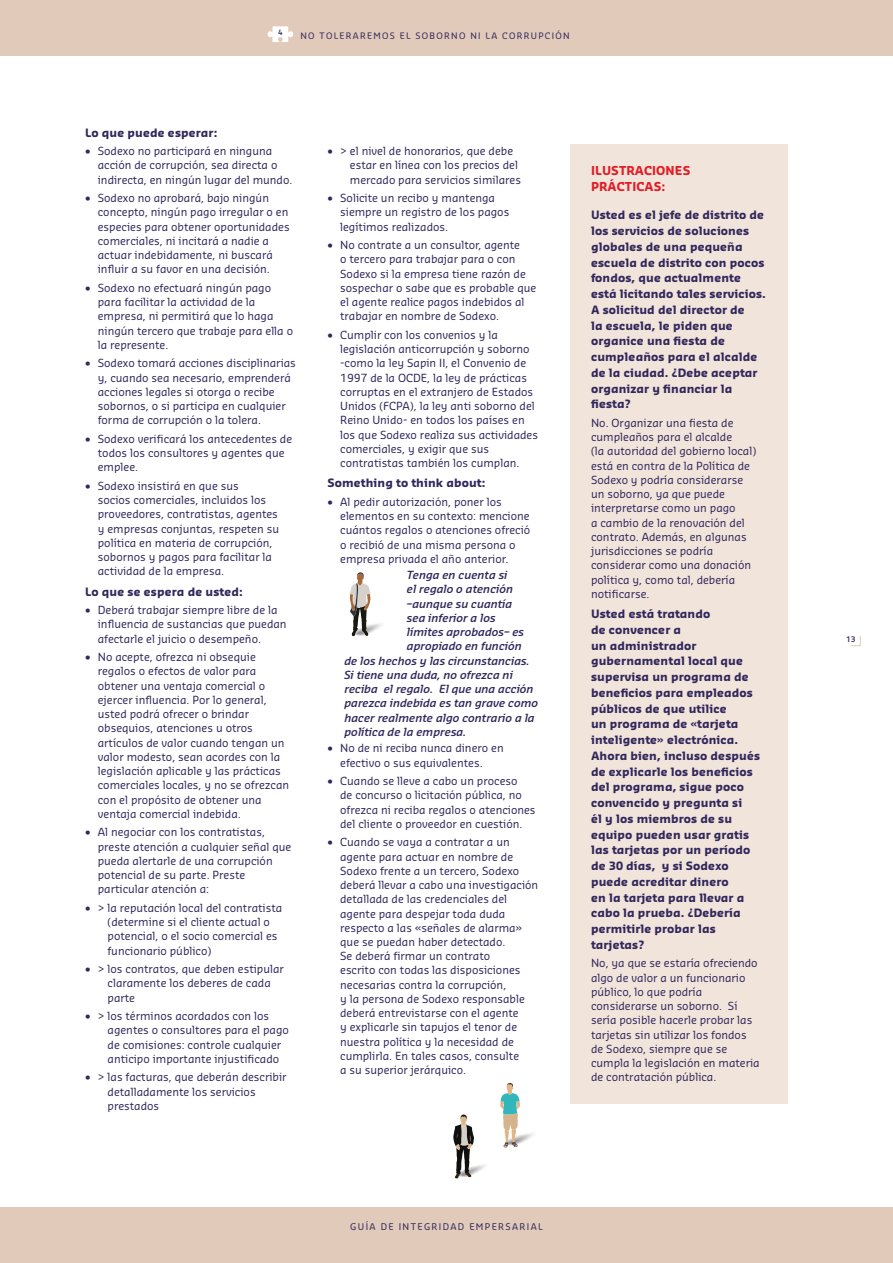
<style>
.page{position:relative;width:893px;height:1263px;background:#fff}
.page>*{position:absolute;margin:0;border:0;box-sizing:border-box;transform-origin:0 0}
.t1{font:700 12px/15.8px "Sansa Pro";letter-spacing:.01em;color:#e21e26}
.t2{font:700 11.25px/15.8px "Sansa Pro";letter-spacing:.01em;color:#32275b}
.t3{font:10.95px/14.2px "Sansa Pro";color:#32275b}
.t4{font:italic 600 10.95px "Sansa Pro";color:#32275b}
.t5{font:9px "Sansa Pro";letter-spacing:.15em;color:#32275b}
.t6{font:8.7px "Sansa Pro";letter-spacing:.15em;color:#32275b}
.t7{font:600 7.5px "Sansa Pro";color:#32275b}
.t8{font:600 7.2px "Sansa Pro";color:#32275b}
</style>
<div class="page">
<div style="left:0;top:1208px;width:893px;height:55px;background:#e1caba"></div>
<svg style="left:850px;top:636px;width:11px;height:10px"></svg>
<img style="left:353px;top:623px;width:29px;height:14px">
<svg style="left:350px;top:572px;width:20px;height:64px"></svg>
<div style="left:0;top:0;width:893px;height:55px;background:#e1caba"></div>
<div style="left:570px;top:144px;width:217px;height:960px;background:#f1e4db"></div>
<svg style="left:268px;top:26px;width:25px;height:16px"></svg>
<img style="left:504px;top:1133px;width:30px;height:15px">
<svg style="left:500px;top:1083px;width:20px;height:64px"></svg>
<img style="left:455px;top:1165px;width:30px;height:14px">
<svg style="left:453px;top:1114px;width:21px;height:64px"></svg>
<p class="t8" style="left:278px;top:29px;width:6px">4</p>
<p class="t6" style="left:300px;top:32px;width:271px">NO TOLERAREMOS EL SOBORNO NI LA CORRUPCIÓN</p>
<p class="t2" style="left:85px;top:126px;width:134px">Lo que puede esperar:</p>
<p class="t3" style="left:98px;top:145px;width:196px;text-indent:-13px">• Sodexo no participará en ninguna acción de corrupción, sea directa o indirecta, en ningún lugar del mundo.</p>
<p class="t3" style="left:98px;top:192px;width:193px;text-indent:-13px">• Sodexo no aprobará, bajo ningún concepto, ningún pago irregular o en especies para obtener oportunidades comerciales, ni incitará a nadie a actuar indebidamente, ni buscará influir a su favor en una decisión.</p>
<p class="t3" style="left:98px;top:282px;width:197px;text-indent:-13px">• Sodexo no efectuará ningún pago para facilitar la actividad de la empresa, ni permitirá que lo haga ningún tercero que trabaje para ella o la represente.</p>
<p class="t3" style="left:98px;top:357px;width:200px;text-indent:-13px">• Sodexo tomará acciones disciplinarias y, cuando sea necesario, emprenderá acciones legales si otorga o recibe sobornos, o si participa en cualquier forma de corrupción o la tolera.</p>
<p class="t3" style="left:98px;top:433px;width:196px;text-indent:-13px">• Sodexo verificará los antecedentes de todos los consultores y agentes que emplee.</p>
<p class="t3" style="left:98px;top:480px;width:183px;text-indent:-13px">• Sodexo insistirá en que sus<br>socios comerciales, incluidos los proveedores, contratistas, agentes y empresas conjuntas, respeten su política en materia de corrupción, sobornos y pagos para facilitar la actividad de la empresa.</p>
<p class="t2" style="left:85px;top:584px;width:159px">Lo que se espera de usted:</p>
<p class="t3" style="left:98px;top:604px;width:190px;text-indent:-13px">• Deberá trabajar siempre libre de la influencia de sustancias que puedan afectarle el juicio o desempeño.</p>
<p class="t3" style="left:98px;top:651px;width:193px;text-indent:-13px">• No acepte, ofrezca ni obsequie regalos o efectos de valor para obtener una ventaja comercial o ejercer influencia. Por lo general, usted podrá ofrecer o brindar obsequios, atenciones u otros artículos de valor cuando tengan un valor modesto, sean acordes con la legislación aplicable y las prácticas comerciales locales, y no se ofrezcan con el propósito de obtener una ventaja comercial indebida.</p>
<p class="t3" style="left:98px;top:826px;width:195px;text-indent:-13px">• Al negociar con los contratistas, preste atención a cualquier señal que pueda alertarle de una corrupción potencial de su parte. Preste particular atención a:</p>
<p class="t3" style="left:108px;top:901px;width:176px;text-indent:-23px">• &gt; la reputación local del contratista (determine si el cliente actual o potencial, o el socio comercial es funcionario público)</p>
<p class="t3" style="left:108px;top:963px;width:178px;text-indent:-23px">• &gt; los contratos, que deben estipular claramente los deberes de cada parte</p>
<p class="t3" style="left:108px;top:1010px;width:183px;text-indent:-23px">• &gt; los términos acordados con los agentes o consultores para el pago de comisiones: controle cualquier anticipo importante injustificado</p>
<p class="t3" style="left:108px;top:1071px;width:181px;text-indent:-23px">• &gt; las facturas, que deberán describir detalladamente los servicios prestados</p>
<p class="t3" style="left:350px;top:145px;width:173px;text-indent:-23px">• &gt; el nivel de honorarios, que debe estar en línea con los precios del mercado para servicios similares</p>
<p class="t3" style="left:340px;top:192px;width:171px;text-indent:-13px">• Solicite un recibo y mantenga siempre un registro de los pagos legítimos realizados.</p>
<p class="t3" style="left:340px;top:239px;width:198px;text-indent:-13px">• No contrate a un consultor, agente<br>o tercero para trabajar para o con Sodexo si la empresa tiene razón de sospechar o sabe que es probable que el agente realice pagos indebidos al trabajar en nombre de Sodexo.</p>
<p class="t3" style="left:340px;top:329px;width:199px;text-indent:-13px">• Cumplir con los convenios y la legislación anticorrupción y soborno -como la ley Sapin II, el Convenio de 1997 de la OCDE, la ley de prácticas corruptas en el extranjero de Estados Unidos (FCPA), la ley anti soborno del Reino Unido- en todos los países en los que Sodexo realiza sus actividades comerciales, y exigir que sus contratistas también los cumplan.</p>
<p class="t2" style="left:327px;top:476px;width:160px">Something to think about:</p>
<p class="t3" style="left:340px;top:495px;width:192px;text-indent:-13px">• Al pedir autorización, poner los elementos en su contexto: mencione cuántos regalos o atenciones ofreció o recibió de una misma persona o empresa privada el año anterior.</p>
<p class="t4" style="left:407px;top:571px;width:102px">Tenga en cuenta si</p>
<p class="t4" style="left:407px;top:586px;width:108px">el regalo o atención</p>
<p class="t4" style="left:407px;top:600px;width:107px">–aunque su cuantía</p>
<p class="t4" style="left:407px;top:614px;width:90px">sea inferior a los</p>
<p class="t4" style="left:407px;top:628px;width:119px">límites aprobados– es</p>
<p class="t4" style="left:407px;top:643px;width:116px">apropiado en función</p>
<p class="t4" style="left:344px;top:657px;width:187px">de los hechos y las circunstancias.</p>
<p class="t4" style="left:344px;top:671px;width:170px">Si tiene una duda, no ofrezca ni</p>
<p class="t4" style="left:344px;top:685px;width:191px">reciba el regalo. El que una acción</p>
<p class="t4" style="left:344px;top:699px;width:195px">parezca indebida es tan grave como</p>
<p class="t4" style="left:344px;top:714px;width:192px">hacer realmente algo contrario a la</p>
<p class="t4" style="left:344px;top:728px;width:124px">política de la empresa.</p>
<p class="t3" style="left:340px;top:742px;width:165px;text-indent:-13px">• No de ni reciba nunca dinero en efectivo o sus equivalentes.</p>
<p class="t3" style="left:340px;top:775px;width:197px;text-indent:-13px">• Cuando se lleve a cabo un proceso<br>de concurso o licitación pública, no ofrezca ni reciba regalos o atenciones del cliente o proveedor en cuestión.</p>
<p class="t3" style="left:340px;top:836px;width:200px;text-indent:-13px">• Cuando se vaya a contratar a un agente para actuar en nombre de Sodexo frente a un tercero, Sodexo deberá llevar a cabo una investigación detallada de las credenciales del agente para despejar toda duda respecto a las «señales de alarma» que se puedan haber detectado.<br>Se deberá firmar un contrato<br>escrito con todas las disposiciones necesarias contra la corrupción,<br>y la persona de Sodexo responsable deberá entrevistarse con el agente<br>y explicarle sin tapujos el tenor de nuestra política y la necesidad de cumplirla. En tales casos, consulte<br>a su superior jerárquico.</p>
<p class="t1" style="left:591px;top:164px;width:101px">ILUSTRACIONES<br>PRÁCTICAS:</p>
<p class="t2" style="left:591px;top:208px;width:176px">Usted es el jefe de distrito de los servicios de soluciones globales de una pequeña escuela de distrito con pocos fondos, que actualmente está licitando tales servicios.<br>A solicitud del director de<br>la escuela, le piden que organice una fiesta de cumpleaños para el alcalde de la ciudad. ¿Debe aceptar organizar y financiar la fiesta?</p>
<p class="t3" style="left:591px;top:417px;width:167px">No. Organizar una fiesta de cumpleaños para el alcalde<br>(la autoridad del gobierno local) está en contra de la Política de<br>Sodexo y podría considerarse un soborno, ya que puede interpretarse como un pago<br>a cambio de la renovación del contrato. Además, en algunas jurisdicciones se podría considerar como una donación política y, como tal, debería notificarse.</p>
<p class="t2" style="left:591px;top:607px;width:171px">Usted está tratando<br>de convencer a<br>un administrador gubernamental local que supervisa un programa de beneficios para empleados públicos de que utilice<br>un programa de «tarjeta inteligente» electrónica.<br>Ahora bien, incluso después de explicarle los beneficios del programa, sigue poco convencido y pregunta si<br>él y los miembros de su equipo pueden usar gratis las tarjetas por un período de 30 días, y si Sodexo puede acreditar dinero<br>en la tarjeta para llevar a cabo la prueba. ¿Debería permitirle probar las tarjetas?</p>
<p class="t3" style="left:591px;top:957px;width:170px">No, ya que se estaría ofreciendo algo de valor a un funcionario público, lo que podría considerarse un soborno. Sí sería posible hacerle probar las tarjetas sin utilizar los fondos de Sodexo, siempre que se cumpla la legislación en materia de contratación pública.</p>
<p class="t5" style="left:350px;top:1222px;width:194px">GUÍA DE INTEGRIDAD EMPERSARIAL</p>
<p class="t7" style="left:846px;top:636px;width:11px">13</p>
</div>
